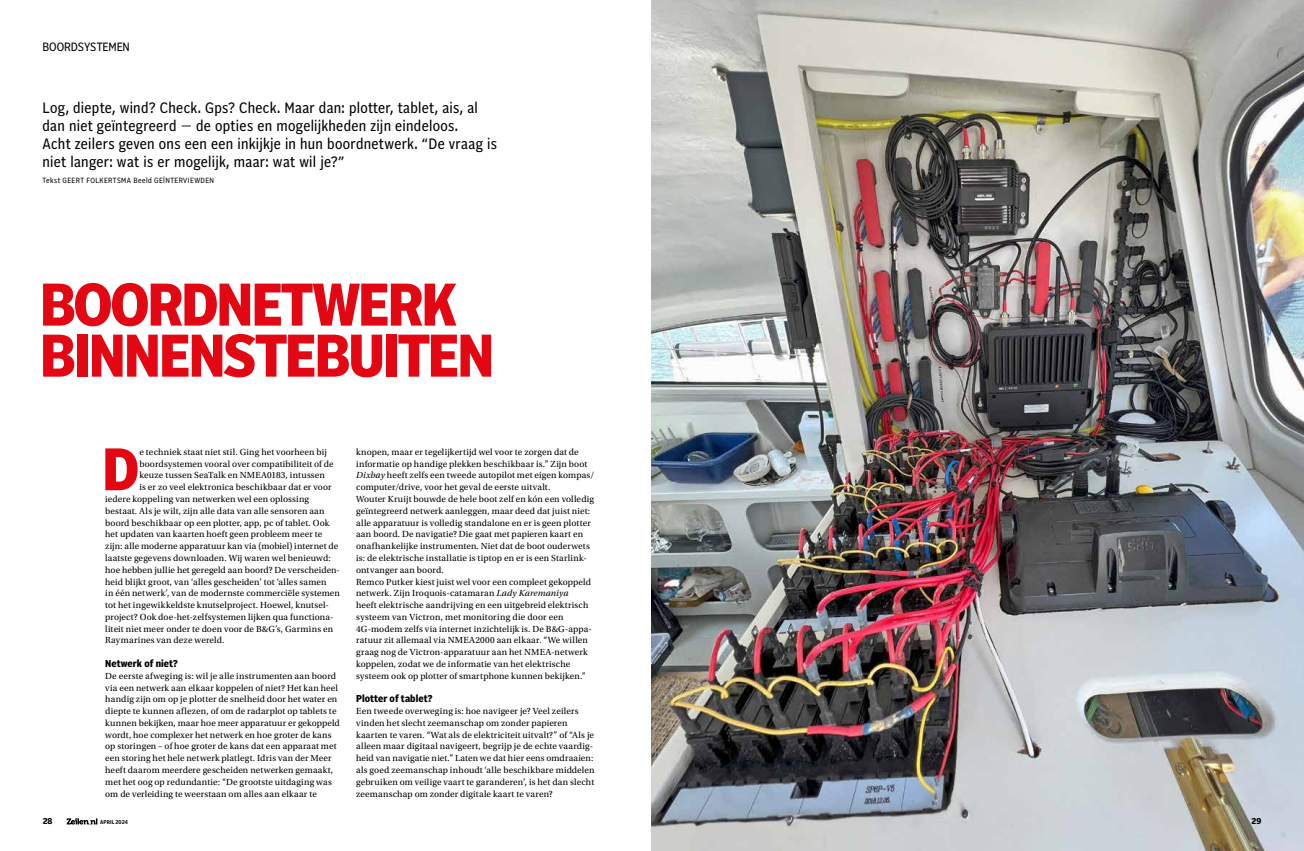
<style>
.page{position:relative;width:1304px;height:851px;background:#fff}
.page>*{position:absolute;margin:0;border:0;box-sizing:border-box;transform-origin:0 0}
.t1{font:900 60px/51px "Alrightv 2 Narrow LP";letter-spacing:-.04em;color:#e30613}
.t2{font:900 59.8px "Alrightv 2 Narrow LP";color:#e30613}
.t3{font:15px/18px "Alrightv 2 Narrow LP";letter-spacing:.02em;color:#000}
.t4{font:12px "Alrightv 2 Narrow LP";letter-spacing:-.005em;color:#000}
.t5{font:900 10px "Alrightv 2 Narrow LP";letter-spacing:.01em;color:#000}
.t6{font:9.3px/11.8px "Utopia Std";letter-spacing:.01em;color:#000}
.t7{font:900 8.5px "Alrightv 2 Narrow LP";color:#000}
.t8{font:7.5px "Alrightv 2 Narrow LP";letter-spacing:.055em;color:#000}
.t9{font:700 5.5px "Alrightv 2 Narrow LP";letter-spacing:.015em;color:#000}
.s1{font-weight:300}
.s2{font-style:italic}
</style>
<div class="page">
<img style="left:652px;top:0;width:652px;height:850px">
<svg style="left:67px;top:818px;width:30px;height:6px"></svg>
<p class="t4" style="left:43px;top:39px;width:89px">BOORDSYSTEMEN</p>
<p class="t3" style="left:43px;top:98px;width:456px">Log, diepte, wind? Check. Gps? Check. Maar dan: plotter, tablet, ais, al dan niet geïntegreerd <span class="s1">—</span> de opties en mogelijkheden zijn eindeloos.<br>Acht zeilers geven ons een een inkijkje in hun boordnetwerk. “De vraag is niet langer: wat is er mogelijk, maar: wat wil je?”</p>
<p class="t8" style="left:43px;top:175px;width:173px">Tekst GEERT FOLKERTSMA Beeld GEÏNTERVIEWDEN</p>
<h1 class="t1" style="left:40px;top:275px;width:456px">BOORDNETWERK<br>BINNENSTEBUITEN</h1>
<h2 class="t2" style="left:102px;top:425px;width:39px">D</h2>
<p class="t6" style="left:139px;top:446px;width:189px">e techniek staat niet stil. Ging het voorheen bij</p>
<p class="t6" style="left:139px;top:458px;width:196px">boordsystemen vooral over compatibiliteit of de</p>
<p class="t6" style="left:139px;top:469px;width:187px">keuze tussen SeaTalk en NMEA0183, intussen</p>
<p class="t6" style="left:139px;top:481px;width:194px">is er zo veel elektronica beschikbaar dat er voor</p>
<p class="t6" style="left:105px;top:493px;width:205px">iedere koppeling van netwerken wel een oplossing</p>
<p class="t6" style="left:105px;top:505px;width:221px">bestaat. Als je wilt, zijn alle data van alle sensoren aan</p>
<p class="t6" style="left:105px;top:517px;width:226px">boord beschikbaar op een plotter, app, pc of tablet. Ook</p>
<p class="t6" style="left:105px;top:528px;width:219px">het updaten van kaarten hoeft geen probleem meer te</p>
<p class="t6" style="left:105px;top:540px;width:234px">zijn: alle moderne apparatuur kan via (mobiel) internet de</p>
<p class="t6" style="left:105px;top:552px;width:227px">laatste gegevens downloaden. Wij waren wel benieuwd:</p>
<p class="t6" style="left:105px;top:564px;width:236px">hoe hebben jullie het geregeld aan boord? De verscheiden-</p>
<p class="t6" style="left:105px;top:575px;width:223px">heid blijkt groot, van ‘alles gescheiden’ tot ‘alles samen</p>
<p class="t6" style="left:105px;top:587px;width:236px">in één netwerk’, van de modernste commerciële systemen</p>
<p class="t6" style="left:105px;top:599px;width:225px">tot het ingewikkeldste knutselproject. Hoewel, knutsel-</p>
<p class="t6" style="left:105px;top:611px;width:228px">project? Ook doe-het-zelfsystemen lijken qua functiona-</p>
<p class="t6" style="left:105px;top:622px;width:229px">liteit niet meer onder te doen voor de B&amp;G’s, Garmins en</p>
<p class="t6" style="left:105px;top:634px;width:121px">Raymarines van deze wereld.</p>
<p class="t5" style="left:105px;top:656px;width:74px">Netwerk of niet?</p>
<p class="t6" style="left:105px;top:670px;width:236px">De eerste afweging is: wil je alle instrumenten aan boord via een netwerk aan elkaar koppelen of niet? Het kan heel handig zijn om op je plotter de snelheid door het water en diepte te kunnen aflezen, of om de radarplot op tablets te kunnen bekijken, maar hoe meer apparatuur er gekoppeld wordt, hoe complexer het netwerk en hoe groter de kans op storingen – of hoe groter de kans dat een apparaat met een storing het hele netwerk platlegt. Idris van der Meer heeft daarom meerdere gescheiden netwerken gemaakt, met het oog op redundantie: “De grootste uitdaging was om de verleiding te weerstaan om alles aan elkaar te</p>
<p class="t6" style="left:356px;top:446px;width:240px">knopen, maar er tegelijkertijd wel voor te zorgen dat de informatie op handige plekken beschikbaar is.” Zijn boot <span class="s2">Dixbay</span> heeft zelfs een tweede autopilot met eigen kompas/ computer/drive, voor het geval de eerste uitvalt.<br>Wouter Kruijt bouwde de hele boot zelf en kón een volledig geïntegreerd netwerk aanleggen, maar deed dat juist niet: alle apparatuur is volledig standalone en er is geen plotter aan boord. De navigatie? Die gaat met papieren kaart en onafhankelijke instrumenten. Niet dat de boot ouderwets is: de elektrische installatie is tiptop en er is een Starlink&shy;ontvanger aan boord.<br>Remco Putker kiest juist wel voor een compleet gekoppeld netwerk. Zijn Iroquois-catamaran <span class="s2">Lady Karemaniya<br></span>heeft elektrische aandrijving en een uitgebreid elektrisch systeem van Victron, met monitoring die door een 4G-modem zelfs via internet inzichtelijk is. De B&amp;G-appa&shy;ratuur zit allemaal via NMEA2000 aan elkaar. “We willen graag nog de Victron-apparatuur aan het NMEA-netwerk koppelen, zodat we de informatie van het elektrische systeem ook op plotter of smartphone kunnen bekijken.”</p>
<p class="t5" style="left:356px;top:691px;width:78px">Plotter of tablet?</p>
<p class="t6" style="left:356px;top:705px;width:240px">Een tweede overweging is: hoe navigeer je? Veel zeilers vinden het slecht zeemanschap om zonder papieren kaarten te varen. “Wat als de elektriciteit uitvalt?” of “Als je alleen maar digitaal navigeert, begrijp je de echte vaardig&shy;heid van navigatie niet.” Laten we dat hier eens omdraaien: als goed zeemanschap inhoudt ‘alle beschikbare middelen gebruiken om veilige vaart te garanderen’, is het dan slecht zeemanschap om zonder digitale kaart te varen?</p>
<p class="t7" style="left:43px;top:815px;width:11px">28</p>
<p class="t9" style="left:100px;top:818px;width:29px">APRIL 2024</p>
<p class="t7" style="left:1252px;top:815px;width:11px">29</p>
</div>
